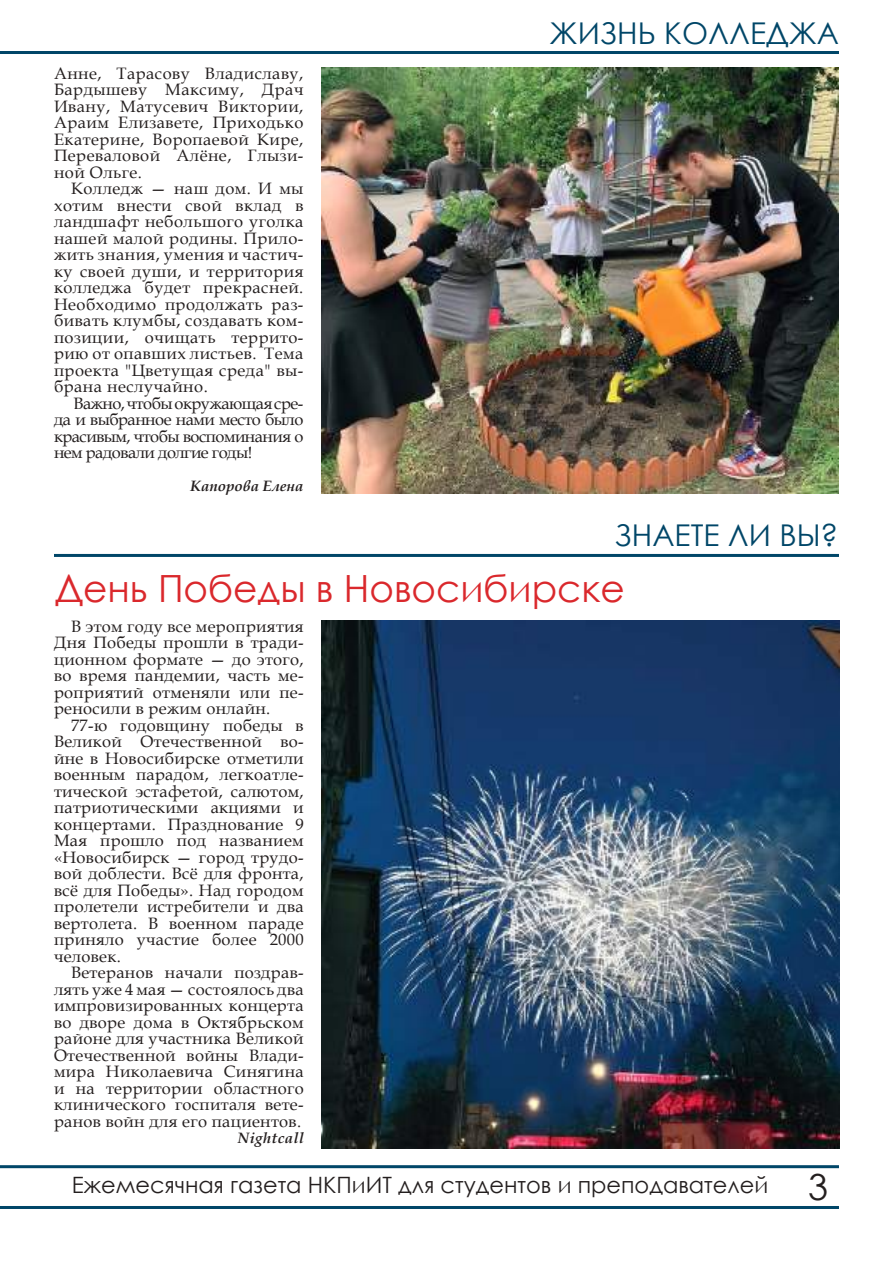
<style>
.page{position:relative;width:893px;height:1263px;background:#fff}
.page>*{position:absolute;margin:0;border:0;box-sizing:border-box;transform-origin:0 0}
.t1{font:37.5px "Century Gothic";color:#da282c}
.t2{font:30px "Century Gothic";color:#004668}
.t3{font:22.5px "Century Gothic";color:#241f1f}
.t4{font:16.5px/16.5px "Book Antiqua";letter-spacing:.02em;color:#241f1f;text-align:justify}
.t5{font:italic 700 15px "Book Antiqua";color:#241f1f}
.t6{font:italic 700 15px "Book Antiqua";letter-spacing:.02em;color:#241f1f}
.s1{font-size:36px}
</style>
<div class="page">
<hr style="left:0;top:1165px;width:839px;height:3px;background:#004668">
<hr style="left:0;top:1206px;width:839px;height:3px;background:#004668">
<hr style="left:0;top:51px;width:839px;height:3px;background:#004668">
<img style="left:321px;top:68px;width:517px;height:425px">
<hr style="left:54px;top:554px;width:785px;height:3px;background:#004668">
<img style="left:322px;top:621px;width:518px;height:527px">
<p class="t4" style="left:54px;top:64px;width:251px">Анне, Тарасову Владиславу, Бардышеву Максиму, Драч Ивану, Матусевич Виктории, Араим Елизавете, Приходько Екатерине, Воропаевой Кире, Переваловой Алёне, Глызи&shy;ной Ольге.</p>
<p class="t4" style="left:54px;top:180px;width:251px;text-indent:17px">Колледж — наш дом. И мы хотим внести свой вклад в ландшафт небольшого уголка нашей малой родины. Прило&shy;жить знания, умения и частич&shy;ку своей души, и территория колледжа будет прекрасней.<br>Необходимо продолжать раз&shy;бивать клумбы, создавать ком&shy;позиции, очищать террито&shy;рию от опавших листьев. Тема проекта "Цветущая среда" вы&shy;брана неслучайно.</p>
<p class="t4" style="left:54px;top:394px;width:251px;text-indent:19px">Важно, чтобы окружающая сре&shy;да и выбранное нами место было красивым, чтобы воспоминания о нем радовали долгие годы!</p>
<p class="t5" style="left:190px;top:476px;width:115px">Капорова Елена</p>
<h2 class="t2" style="left:550px;top:12px;width:291px">ЖИЗНЬ КОЛЛЕДЖА</h2>
<h2 class="t2" style="left:614px;top:515px;width:225px">ЗНАЕТЕ ЛИ ВЫ?</h2>
<h1 class="t1" style="left:55px;top:562px;width:571px">День Победы в Новосибирске</h1>
<p class="t4" style="left:54px;top:617px;width:251px;text-indent:17px">В этом году все мероприятия Дня Победы прошли в тради&shy;ционном формате — до этого, во время пандемии, часть ме&shy;роприятий отменяли или пе&shy;реносили в режим онлайн.</p>
<p class="t4" style="left:54px;top:716px;width:251px;text-indent:17px">77-ю годовщину победы в Великой Отечественной во&shy;йне в Новосибирске отметили военным парадом, легкоатле&shy;тической эстафетой, салютом, патриотическими акциями и концертами. Празднование 9<br>Мая прошло под названием «Новосибирск — город трудо&shy;вой доблести. Всё для фронта, всё для Победы». Над городом пролетели истребители и два вертолета. В военном параде приняло участие более 2000 человек.</p>
<p class="t4" style="left:54px;top:964px;width:251px;text-indent:17px">Ветеранов начали поздрав&shy;лять уже 4 мая — состоялось два импровизированных концерта во дворе дома в Октябрьском районе для участника Великой Отечественной войны Влади&shy;мира Николаевича Синягина и на территории областного клинического госпиталя вете&shy;ранов войн для его пациентов.</p>
<p class="t6" style="left:238px;top:1128px;width:67px">Nightcall</p>
<h3 class="t3" style="left:72px;top:1169px;width:758px">Ежемесячная газета НКПиИТ для студентов и преподавателей <span class="s1">3</span></h3>
</div>
